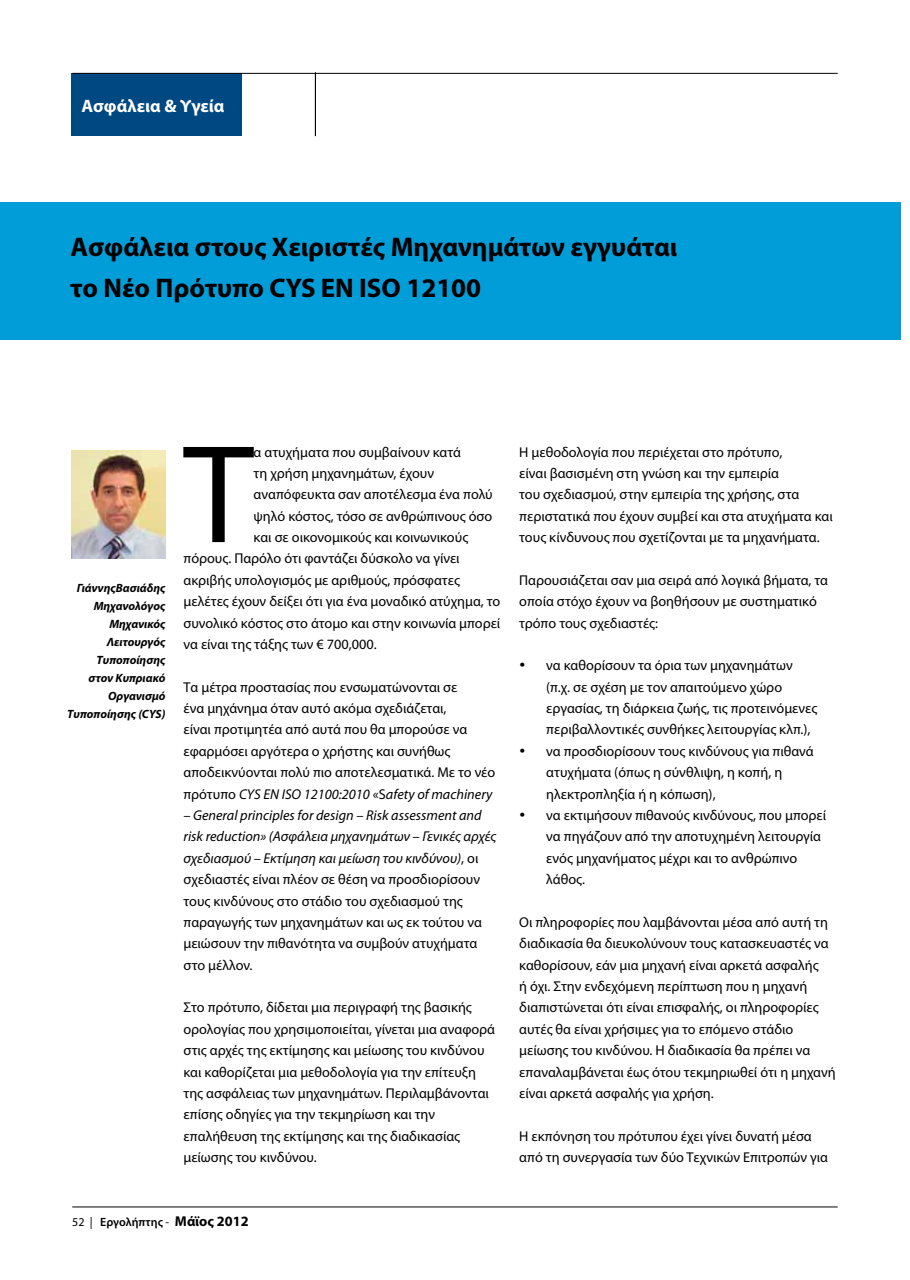
<style>
.page{position:relative;width:910px;height:1280px;background:#fff}
.page>*{position:absolute;margin:0;border:0;box-sizing:border-box;transform-origin:0 0}
.t1{font:141.15px "Myriad Pro";color:#000}
.t2{font:700 27px/40.5px "Myriad Pro";color:#000}
.t3{font:700 18px "Myriad Pro";color:#fff}
.t4{font:14.25px/21.3px "Myriad Pro";color:#000}
.t5{font:italic 700 12px/18px "Myriad Pro";color:#000;text-align:right}
.t6{font:600 12px "Myriad Pro";color:#000}
.s1{font-style:italic}
.s2{font-weight:400}
.s3{font-weight:700;font-size:14.25px}
</style>
<div class="page">
<div style="left:71px;top:73px;width:170px;height:63px;background:#004882"></div>
<hr style="left:72px;top:73px;width:766px;height:1px;background:#000">
<hr style="left:72px;top:1206px;width:766px;height:1px;background:#000">
<hr style="left:315px;top:72px;width:1px;height:64px;background:#000">
<div style="left:0;top:202px;width:901px;height:138px;background:#009dd9"></div>
<img style="left:72px;top:450px;width:93px;height:108px">
<p class="t3" style="left:81px;top:94px;width:144px">Ασφάλεια &amp; Υγεία</p>
<h2 class="t2" style="left:71px;top:226px;width:608px">Ασφάλεια στους Χειριστές Μηχανημάτων εγγυάται το Νέο Πρότυπο CYS ΕΝ ISO 12100</h2>
<p class="t5" style="left:67px;top:579px;width:100px">ΓιάννηςΒασιάδης<br>Μηχανολόγος<br>Μηχανικός<br>Λειτουργός<br>Τυποποίησης<br>στον Κυπριακό<br>Οργανισμό<br>Τυποποίησης (CYS)</p>
<h1 class="t1" style="left:183px;top:408px;width:72px">Τ</h1>
<p class="t4" style="left:254px;top:441px;width:209px">α ατυχήματα που συμβαίνουν κατά</p>
<p class="t4" style="left:254px;top:462px;width:182px">τη χρήση μηχανημάτων, έχουν</p>
<p class="t4" style="left:254px;top:484px;width:241px">αναπόφευκτα σαν αποτέλεσμα ένα πολύ</p>
<p class="t4" style="left:254px;top:505px;width:240px">ψηλό κόστος, τόσο σε ανθρώπινους όσο</p>
<p class="t4" style="left:254px;top:526px;width:216px">και σε οικονομικούς και κοινωνικούς</p>
<p class="t4" style="left:183px;top:548px;width:278px">πόρους. Παρόλο ότι φαντάζει δύσκολο να γίνει</p>
<p class="t4" style="left:183px;top:569px;width:278px">ακριβής υπολογισμός με αριθμούς, πρόσφατες</p>
<p class="t4" style="left:183px;top:591px;width:318px">μελέτες έχουν δείξει ότι για ένα μοναδικό ατύχημα, το</p>
<p class="t4" style="left:183px;top:612px;width:318px">συνολικό κόστος στο άτομο και στην κοινωνία μπορεί</p>
<p class="t4" style="left:183px;top:633px;width:195px">να είναι της τάξης των € 700,000.</p>
<p class="t4" style="left:183px;top:676px;width:313px">Τα μέτρα προστασίας που ενσωματώνονται σε<br>ένα μηχάνημα όταν αυτό ακόμα σχεδιάζεται,<br>είναι προτιμητέα από αυτά που θα μπορούσε να εφαρμόσει αργότερα ο χρήστης και συνήθως αποδεικνύονται πολύ πιο αποτελεσματικά. Με το νέο πρότυπο <span class="s1">CYS ΕΝ ISO 12100:2010</span> «S<span class="s1">afety of machinery</span></p>
<p class="t4" style="left:183px;top:804px;width:314px"><span class="s1">– General principles for design – Risk assessment and risk reduction» (Ασφάλεια μηχανημάτων – Γενικές αρχές σχεδιασμού – Εκτίμηση και μείωση του κινδύνου)</span>, οι σχεδιαστές είναι πλέον σε θέση να προσδιορίσουν τους κινδύνους στο στάδιο του σχεδιασμού της παραγωγής των μηχανημάτων και ως εκ τούτου να μειώσουν την πιθανότητα να συμβούν ατυχήματα στο μέλλον.</p>
<p class="t4" style="left:183px;top:997px;width:313px">Στο πρότυπο, δίδεται μια περιγραφή της βασικής ορολογίας που χρησιμοποιείται, γίνεται μια αναφορά στις αρχές της εκτίμησης και μείωσης του κινδύνου και καθορίζεται μια μεθοδολογία για την επίτευξη της ασφάλειας των μηχανημάτων. Περιλαμβάνονται επίσης οδηγίες για την τεκμηρίωση και την επαλήθευση της εκτίμησης και της διαδικασίας μείωσης του κινδύνου.</p>
<p class="t4" style="left:519px;top:441px;width:315px">Η μεθοδολογία που περιέχεται στο πρότυπο,<br>είναι βασισμένη στη γνώση και την εμπειρία<br>του σχεδιασμού, στην εμπειρία της χρήσης, στα περιστατικά που έχουν συμβεί και στα ατυχήματα και τους κίνδυνους που σχετίζονται με τα μηχανήματα.</p>
<p class="t4" style="left:519px;top:569px;width:310px">Παρουσιάζεται σαν μια σειρά από λογικά βήματα, τα οποία στόχο έχουν να βοηθήσουν με συστηματικό τρόπο τους σχεδιαστές:</p>
<p class="t4" style="left:546px;top:655px;width:273px;text-indent:-27px">• να καθορίσουν τα όρια των μηχανημάτων (π.χ. σε σχέση με τον απαιτούμενο χώρο εργασίας, τη διάρκεια ζωής, τις προτεινόμενες περιβαλλοντικές συνθήκες λειτουργίας κλπ.),</p>
<p class="t4" style="left:546px;top:740px;width:269px;text-indent:-27px">• να προσδιορίσουν τους κινδύνους για πιθανά ατυχήματα (όπως η σύνθλιψη, η κοπή, η ηλεκτροπληξία ή η κόπωση),</p>
<p class="t4" style="left:546px;top:804px;width:281px;text-indent:-27px">• να εκτιμήσουν πιθανούς κινδύνους, που μπορεί να πηγάζουν από την αποτυχημένη λειτουργία ενός μηχανήματος μέχρι και το ανθρώπινο λάθος.</p>
<p class="t4" style="left:519px;top:911px;width:318px">Οι πληροφορίες που λαμβάνονται μέσα από αυτή τη διαδικασία θα διευκολύνουν τους κατασκευαστές να καθορίσουν, εάν μια μηχανή είναι αρκετά ασφαλής<br>ή όχι. Στην ενδεχόμενη περίπτωση που η μηχανή διαπιστώνεται ότι είναι επισφαλής, οι πληροφορίες αυτές θα είναι χρήσιμες για το επόμενο στάδιο μείωσης του κινδύνου. Η διαδικασία θα πρέπει να επαναλαμβάνεται έως ότου τεκμηριωθεί ότι η μηχανή είναι αρκετά ασφαλής για χρήση.</p>
<p class="t4" style="left:519px;top:1125px;width:310px">Η εκπόνηση του πρότυπου έχει γίνει δυνατή μέσα από τη συνεργασία των δύο Τεχνικών Επιτροπών για</p>
<p class="t6" style="left:72px;top:1214px;width:178px"><span class="s2">52 |</span> Εργολήπτης <span class="s2">-</span> <span class="s3">Μάϊος 2012</span></p>
</div>
